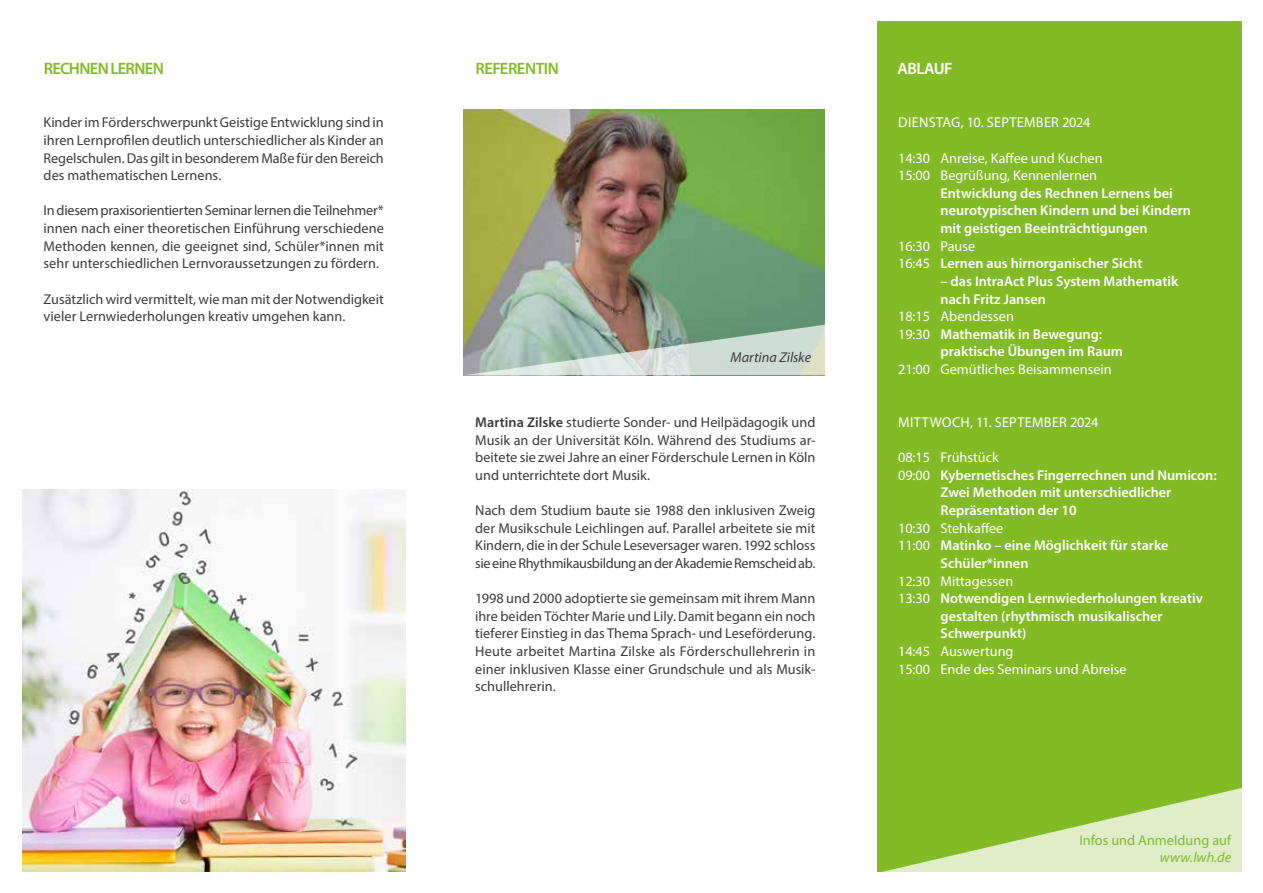
<style>
.page{position:relative;width:1263px;height:893px;background:#fff}
.page>*{position:absolute;margin:0;border:0;box-sizing:border-box;transform-origin:0 0}
.Seitenüberschrift{font:600 16.5px "Myriad Pro";letter-spacing:-.04em;color:#83bb26}
.t1{font:600 16.5px "Myriad Pro";letter-spacing:-.03em;color:#fff}
.t2{font:14.25px/17.7px "Myriad Pro";color:#3c3c3b;text-align:justify}
.t3{font:600 14.25px "Myriad Pro";color:#fff}
.t4{font:14.25px "Myriad Pro";color:#fff}
.t5{font:14.25px "Myriad Pro";letter-spacing:.02em;color:#fff}
.t6{font:14.25px "Myriad Pro";color:#83bb26}
.t7{font:italic 14.25px "Myriad Pro";color:#3c3c3b}
.t8{font:italic 14.25px "Myriad Pro";color:#83bb26}
.s1{font-weight:600}
.s2{font-weight:400}
</style>
<div class="page">
<div style="left:877px;top:21px;width:365px;height:851px;background:#83bb26"></div>
<svg style="left:882px;top:788px;width:360px;height:84px"></svg>
<img style="left:22px;top:489px;width:383px;height:383px">
<img style="left:463px;top:110px;width:362px;height:265px">
<svg style="left:465px;top:324px;width:360px;height:51px;background:#b3c3b8"></svg>
<p class="Seitenüberschrift" style="left:44px;top:58px;width:122px">RECHNEN LERNEN</p>
<p class="t2" style="left:44px;top:113px;width:342px">Kinder im Förderschwerpunkt Geistige Entwicklung sind in ihren Lernprofilen deutlich unterschiedlicher als Kinder an Regelschulen. Das gilt in besonderem Maße für den Bereich des mathematischen Lernens.</p>
<p class="t2" style="left:44px;top:202px;width:342px">In diesem praxisorientierten Seminar lernen die Teilnehmer* innen nach einer theoretischen Einführung verschiedene Methoden kennen, die geeignet sind, Schüler*innen mit sehr unterschiedlichen Lernvoraussetzungen zu fördern.</p>
<p class="t2" style="left:44px;top:290px;width:342px">Zusätzlich wird vermittelt, wie man mit der Notwendigkeit vieler Lernwiederholungen kreativ umgehen kann.</p>
<p class="Seitenüberschrift" style="left:475px;top:58px;width:85px">REFERENTIN</p>
<p class="t7" style="left:731px;top:349px;width:82px">Martina Zilske</p>
<p class="t2" style="left:475px;top:413px;width:342px"><span class="s1">Martina Zilske</span> studierte Sonder- und Heilpädagogik und Musik an der Universität Köln. Während des Studiums ar&shy;beitete sie zwei Jahre an einer Förderschule Lernen in Köln und unterrichtete dort Musik.</p>
<p class="t2" style="left:475px;top:501px;width:342px">Nach dem Studium baute sie 1988 den inklusiven Zweig der Musikschule Leichlingen auf. Parallel arbeitete sie mit Kindern, die in der Schule Leseversager waren. 1992 schloss sie eine Rhythmikausbildung an der Akademie Remscheid ab.</p>
<p class="t2" style="left:475px;top:589px;width:342px">1998 und 2000 adoptierte sie gemeinsam mit ihrem Mann ihre beiden Töchter Marie und Lily. Damit begann ein noch tieferer Einstieg in das Thema Sprach- und Leseförderung.</p>
<p class="t2" style="left:475px;top:642px;width:342px">Heute arbeitet Martina Zilske als Förderschullehrerin in einer inklusiven Klasse einer Grundschule und als Musik&shy;schullehrerin.</p>
<p class="t1" style="left:897px;top:58px;width:57px">ABLAUF</p>
<p class="t4" style="left:898px;top:114px;width:194px">DIENSTAG, 10. SEPTEMBER 2024</p>
<p class="t4" style="left:898px;top:149px;width:206px">14:30 Anreise, Kaffee und Kuchen</p>
<p class="t4" style="left:898px;top:167px;width:201px">15:00 Begrüßung, Kennenlernen</p>
<p class="t3" style="left:940px;top:184px;width:234px">Entwicklung des Rechnen Lernens bei</p>
<p class="t3" style="left:940px;top:202px;width:252px">neurotypischen Kindern und bei Kindern</p>
<p class="t3" style="left:940px;top:219px;width:209px">mit geistigen Beeinträchtigungen</p>
<p class="t4" style="left:898px;top:237px;width:79px">16:30 Pause</p>
<p class="t3" style="left:898px;top:254px;width:246px"><span class="s2">16:45</span> Lernen aus hirnorganischer Sicht</p>
<p class="t3" style="left:940px;top:272px;width:239px">– das IntraAct Plus System Mathematik</p>
<p class="t3" style="left:940px;top:290px;width:107px">nach Fritz Jansen</p>
<p class="t4" style="left:898px;top:308px;width:117px">18:15 Abendessen</p>
<p class="t3" style="left:898px;top:325px;width:206px"><span class="s2">19:30</span> Mathematik in Bewegung:</p>
<p class="t3" style="left:940px;top:343px;width:184px">praktische Übungen im Raum</p>
<p class="t4" style="left:898px;top:360px;width:215px">21:00 Gemütliches Beisammensein</p>
<p class="t5" style="left:898px;top:413px;width:202px">MITTWOCH, 11. SEPTEMBER 2024</p>
<p class="t4" style="left:898px;top:449px;width:102px">08:15 Frühstück</p>
<p class="t3" style="left:898px;top:466px;width:320px"><span class="s2">09:00</span> Kybernetisches Fingerrechnen und Numicon:</p>
<p class="t3" style="left:940px;top:484px;width:232px">Zwei Methoden mit unterschiedlicher</p>
<p class="t3" style="left:940px;top:501px;width:138px">Repräsentation der 10</p>
<p class="t4" style="left:898px;top:519px;width:107px">10:30 Stehkaffee</p>
<p class="t3" style="left:898px;top:536px;width:272px"><span class="s2">11:00</span> Matinko – eine Möglichkeit für starke</p>
<p class="t3" style="left:940px;top:554px;width:89px">Schüler*innen</p>
<p class="t4" style="left:898px;top:572px;width:117px">12:30 Mittagessen</p>
<p class="t3" style="left:898px;top:589px;width:306px"><span class="s2">13:30</span> Notwendigen Lernwiederholungen kreativ</p>
<p class="t3" style="left:940px;top:607px;width:224px">gestalten (rhythmisch musikalischer</p>
<p class="t3" style="left:940px;top:625px;width:87px">Schwerpunkt)</p>
<p class="t4" style="left:898px;top:642px;width:117px">14:45 Auswertung</p>
<p class="t4" style="left:898px;top:660px;width:230px">15:00 Ende des Seminars und Abreise</p>
<p class="t6" style="left:1079px;top:831px;width:153px">Infos und Anmeldung auf</p>
<p class="t8" style="left:1160px;top:849px;width:73px">www.lwh.de</p>
</div>
